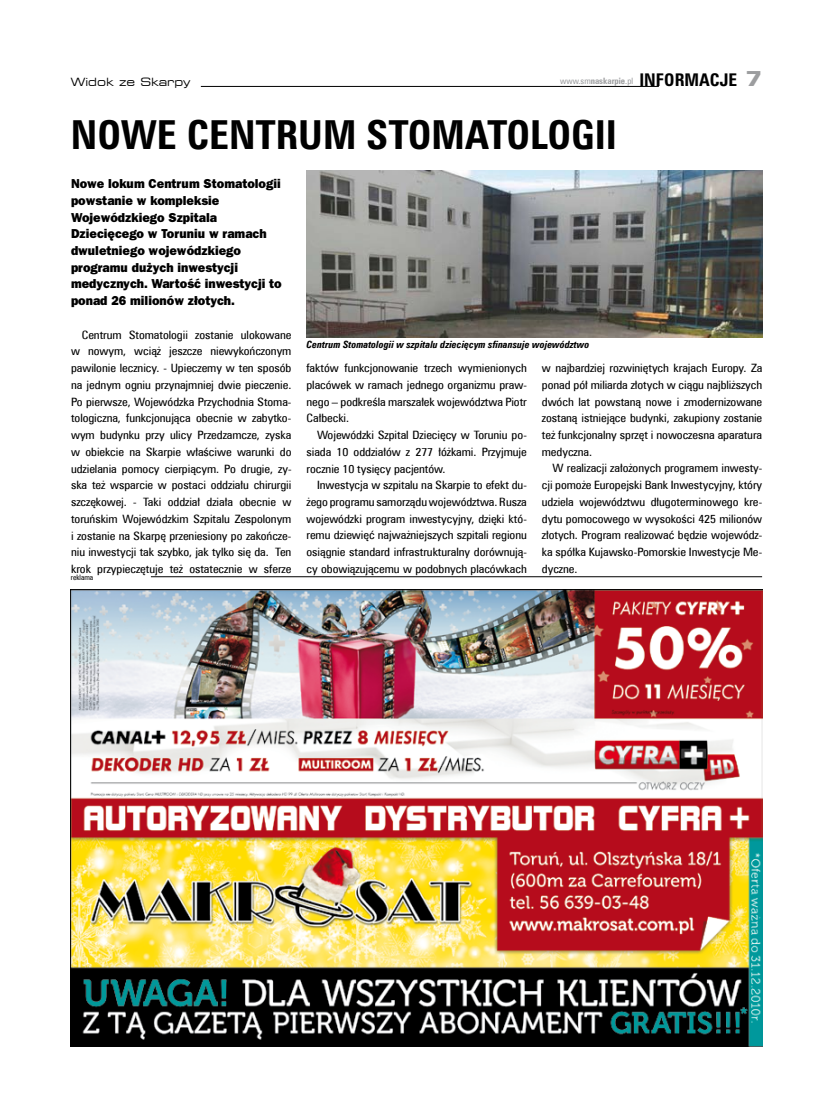
<style>
.page{position:relative;width:833px;height:1117px;background:#fff}
.page>*{position:absolute;margin:0;border:0;box-sizing:border-box;transform-origin:0 0}
.t1{font:700 40px "Zurich Cn EU";color:#000}
.t2{font:700 17.5px "Zurich Cn EU";color:#000}
.t3{font:800 13px/16.8px "Franklin Gothic Pl";color:#000;scale:.96 1}
.t4{font:11.5px/16.8px "Zurich Cn EU";letter-spacing:-.005em;color:#000;text-align:justify;scale:1.09 1}
.t5{font:expanded 11.25px "Square 721 BT";color:#000}
.t6{font:italic 700 10px "Zurich Cn EU";color:#000}
.t7{font:8.75px "Zurich Cn EU";color:#9c9d9f}
.t8{font:7.5px "Zurich Cn EU";color:#000}
.s1{font-weight:700}
.s2{font-weight:700;font-size:17.5px;color:#000}
.s3{font-family:"Zurich Blk Ex EU";font-weight:400;font-size:21.25px;color:#9c9d9f}
</style>
<div class="page">
<hr style="left:201px;top:86px;width:458px;height:1px;background:#000">
<img style="left:307px;top:170px;width:455px;height:167px">
<img style="left:71px;top:589px;width:691px;height:456px">
<hr style="left:151px;top:576px;width:611px;height:1px;background:#000">
<p class="t5" style="left:71px;top:75px;width:121px">Widok ze Skarpy</p>
<p class="t7" style="left:560px;top:75px;width:137px">www.sm<span class="s1">NASKARPIE</span>.pl <span class="s2">IN FORMAC</span></p>
<h2 class="t2" style="left:719px;top:69px;width:44px">JE <span class="s3">7</span></h2>
<h1 class="t1" style="left:71px;top:110px;width:139px">NOWE CENT</h1>
<h1 class="t1" style="left:276px;top:110px;width:137px">RUM STOMATO</h1>
<h1 class="t1" style="left:530px;top:110px;width:75px">LOGII</h1>
<p class="t3" style="left:71px;top:175px;width:221px">Nowe lokum Centrum Stomatologii powstanie w kompleksie<br>Wojewódzkiego Szpitala<br>Dziecięcego w Toruniu w ramach dwuletniego wojewódzkiego programu dużych inwestycji medycznych. Wartość inwestycji to ponad 26 milionów złotych.</p>
<p class="t4" style="left:71px;top:326px;width:204px;text-indent:11px">Centrum Stomatologii zostanie ulokowane w nowym, wciąż jeszcze niewykończonym pawilonie lecznicy. - Upieczemy w ten sposób na jednym ogniu przynajmniej dwie pieczenie.<br>Po pierwsze, Wojewódzka Przychodnia Stoma&shy;tologiczna, funkcjonująca obecnie w zabytko&shy;wym budynku przy ulicy Przedzamcze, zyska w obiekcie na Skarpie właściwe warunki do udzielania pomocy cierpiącym. Po drugie, zy&shy;ska też wsparcie w postaci oddziału chirurgii szczękowej. - Taki oddział działa obecnie w toruńskim Wojewódzkim Szpitalu Zespolonym i zostanie na Skarpę przeniesiony po zakończe&shy;niu inwestycji tak szybko, jak tylko się da. Ten krok przypieczętuje też ostatecznie w sferze</p>
<p class="t8" style="left:71px;top:572px;width:24px">reklama</p>
<p class="t6" style="left:307px;top:338px;width:284px">Centrum Stomatologii w szpitalu dziecięcym sfinansuje województwo</p>
<p class="t4" style="left:306px;top:359px;width:204px">faktów funkcjonowanie trzech wymienionych placówek w ramach jednego organizmu praw&shy;nego – podkreśla marszałek województwa Piotr Całbecki.</p>
<p class="t4" style="left:306px;top:426px;width:204px;text-indent:11px">Wojewódzki Szpital Dziecięcy w Toruniu po&shy;siada 10 oddziałów z 277 łóżkami. Przyjmuje rocznie 10 tysięcy pacjentów.</p>
<p class="t4" style="left:306px;top:476px;width:204px;text-indent:11px">Inwestycja w szpitalu na Skarpie to efekt du&shy;żego programu samorządu województwa. Rusza wojewódzki program inwestycyjny, dzięki któ&shy;remu dziewięć najważniejszych szpitali regionu osiągnie standard infrastrukturalny dorównują&shy;cy obowiązującemu w podobnych placówkach</p>
<p class="t4" style="left:542px;top:359px;width:204px">w najbardziej rozwiniętych krajach Europy. Za ponad pół miliarda złotych w ciągu najbliższych dwóch lat powstaną nowe i zmodernizowane zostaną istniejące budynki, zakupiony zostanie też funkcjonalny sprzęt i nowoczesna aparatura medyczna.</p>
<p class="t4" style="left:542px;top:460px;width:204px;text-indent:11px">W realizacji założonych programem inwesty&shy;cji pomoże Europejski Bank Inwestycyjny, który udziela województwu długoterminowego kre&shy;dytu pomocowego w wysokości 425 milionów złotych. Program realizować będzie wojewódz&shy;ka spółka Kujawsko-Pomorskie Inwestycje Me&shy;dyczne.</p>
</div>
